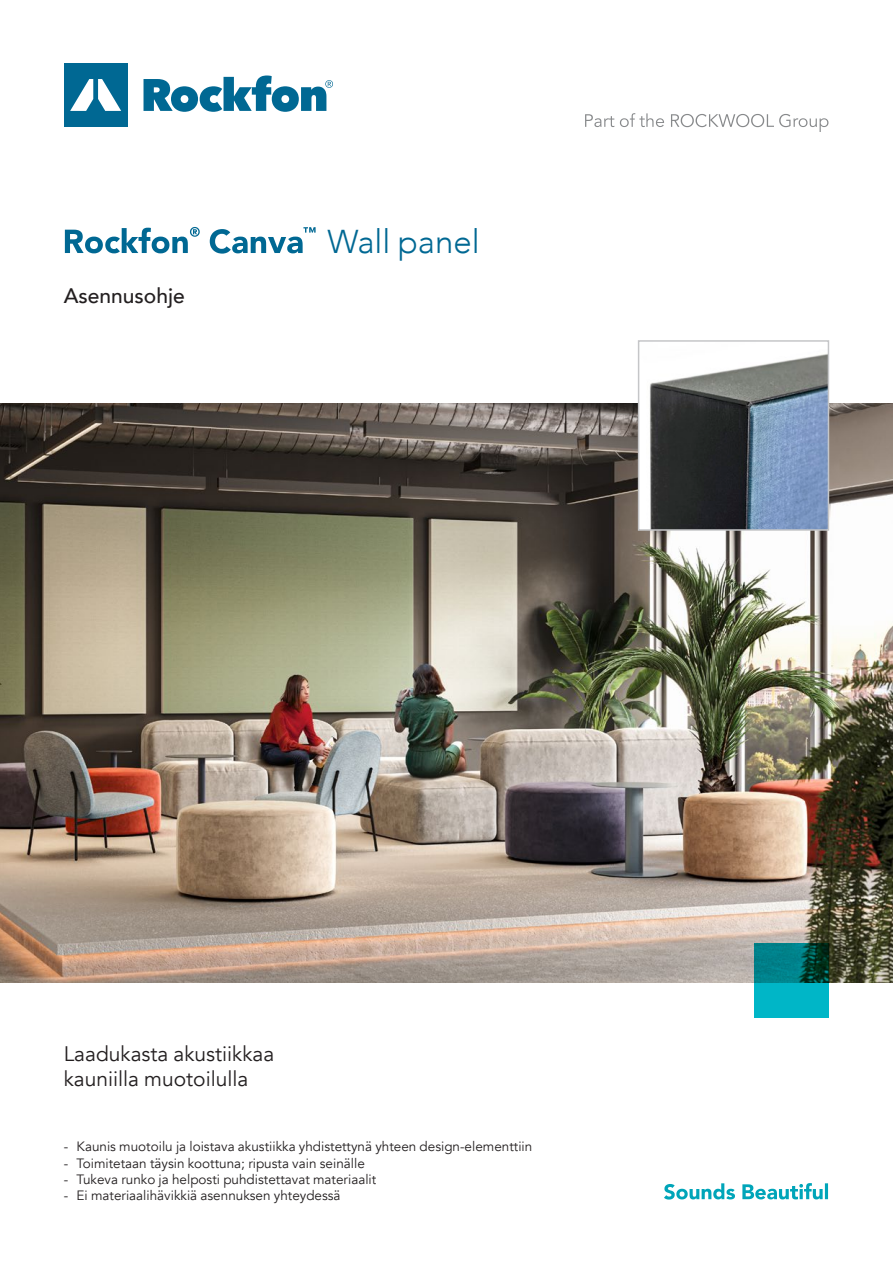
<style>
.page{position:relative;width:893px;height:1263px;background:#fff}
.page>*{position:absolute;margin:0;border:0;box-sizing:border-box;transform-origin:0 0}
.t1{font:300 33px "Avenir";color:#006893}
.t2{font:21px/25.2px "Avenir";color:#231f20}
.t3{font:500 21px "Avenir";color:#231f20}
.t4{font:13.5px "Avenir";color:#231f20}
</style>
<div class="page">
<img style="left:0;top:404px;width:893px;height:578px">
<svg style="left:144px;top:75px;width:189px;height:37px"></svg>
<div style="left:64px;top:63px;width:64px;height:64px;background:#006893"></div>
<svg style="left:70px;top:79px;width:51px;height:32px"></svg>
<svg style="left:585px;top:113px;width:243px;height:19px"></svg>
<svg style="left:664px;top:1183px;width:164px;height:16px"></svg>
<img style="left:641px;top:354px;width:185px;height:174px">
<div style="left:638px;top:340px;width:191px;height:191px;border:2px solid #c5c6c8"></div>
<svg style="left:754px;top:943px;width:75px;height:74px;background:#008c95"></svg>
<svg style="left:65px;top:227px;width:251px;height:27px"></svg>
<h2 class="t3" style="left:64px;top:278px;width:123px">Asennusohje</h2>
<h1 class="t1" style="left:327px;top:222px;width:154px">Wall panel</h1>
<h2 class="t2" style="left:64px;top:1042px;width:212px">Laadukasta akustiikkaa kauniilla muotoilulla</h2>
<p class="t4" style="left:64px;top:1138px;width:470px">- Kaunis muotoilu ja loistava akustiikka yhdistettynä yhteen design-elementtiin</p>
<p class="t4" style="left:64px;top:1155px;width:303px">- Toimitetaan täysin koottuna; ripusta vain seinälle</p>
<p class="t4" style="left:64px;top:1171px;width:314px">- Tukeva runko ja helposti puhdistettavat materiaalit</p>
<p class="t4" style="left:64px;top:1187px;width:278px">- Ei materiaalihävikkiä asennuksen yhteydessä</p>
</div>
